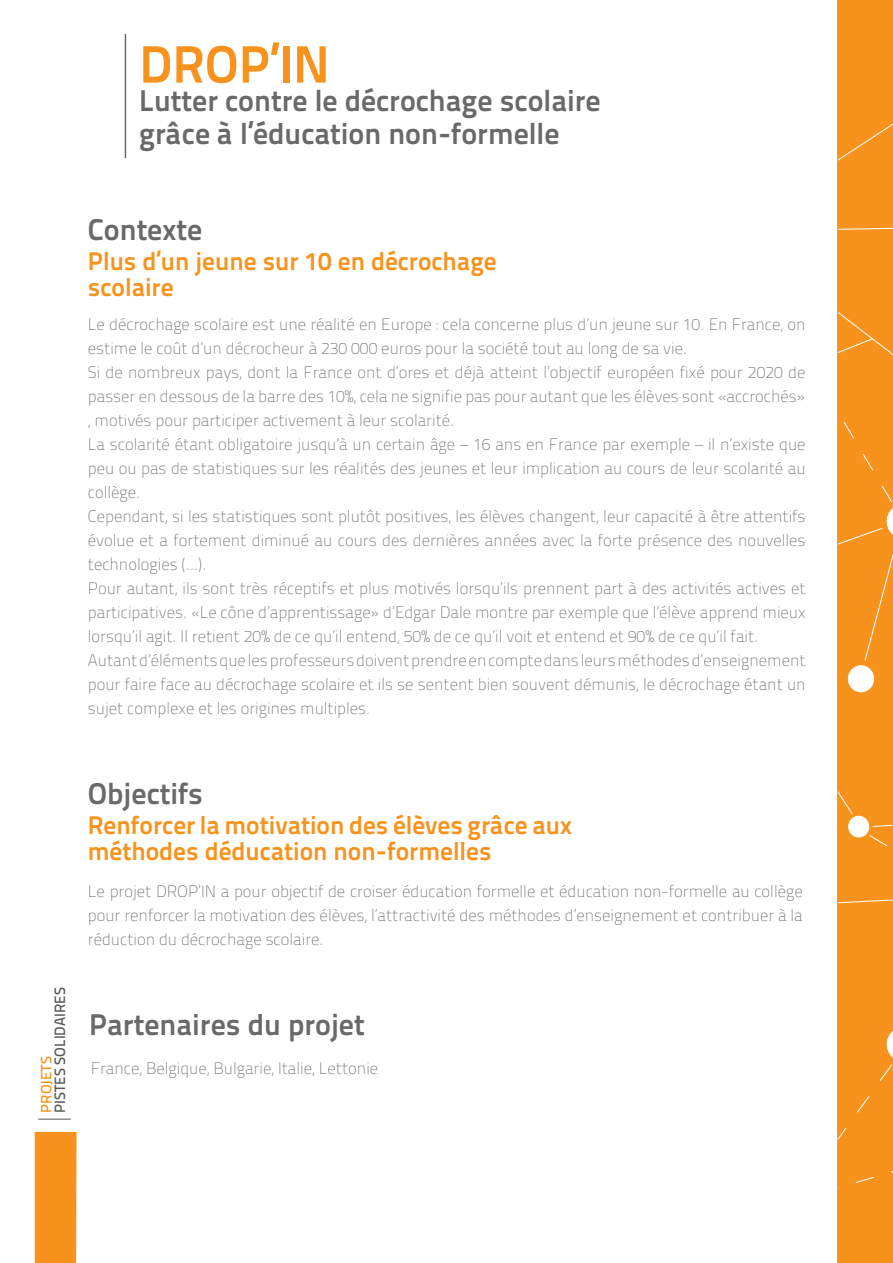
<style>
.page{position:relative;width:893px;height:1263px;background:#fff}
.page>*{position:absolute;margin:0;border:0;box-sizing:border-box;transform-origin:0 0}
.t1{font:700 52.5px "Titillium Text 22 L";color:#f7931d}
.t2{font:700 30px "Titillium Text 22 L";color:#69696c}
.t3{font:700 25.5px/26.1px "Titillium Text 22 L";color:#f7931d}
.t4{font:100 16.5px/24px "Titillium Text 22 L";color:#69696c;text-align:justify}
.t5{font:500 15px "Titillium Text 22 L";color:#57585a}
.t6{font:500 15px "Titillium Text 22 L";color:#f7931d}
</style>
<div class="page">
<div style="left:35px;top:1132px;width:42px;height:131px;background:#f7931d"></div>
<hr style="left:38px;top:1119px;width:33px;height:1px;background:#57585a">
<hr style="left:125px;top:34px;width:1px;height:124px;background:#69696c">
<div style="left:837px;top:0;width:56px;height:1263px;background:#f7931d"></div>
<p class="t1" style="left:139px;top:24px;width:192px">DROP’IN</p>
<p class="t2" style="left:139px;top:77px;width:463px">Lutter contre le décrochage scolaire</p>
<p class="t2" style="left:139px;top:110px;width:422px">grâce à l’éducation non-formelle</p>
<p class="t2" style="left:88px;top:207px;width:116px">Contexte</p>
<p class="t3" style="left:88px;top:246px;width:410px">Plus d’un jeune sur 10 en décrochage</p>
<p class="t3" style="left:88px;top:272px;width:87px">scolaire</p>
<p class="t4" style="left:88px;top:311px;width:719px">Le décrochage scolaire est une réalité en Europe : cela concerne plus d’un jeune sur 10. En France, on estime le coût d’un décrocheur à 230 000 euros pour la société tout au long de sa vie.</p>
<p class="t4" style="left:88px;top:359px;width:719px">Si de nombreux pays, dont la France ont d’ores et déjà atteint l’objectif européen fixé pour 2020 de passer en dessous de la barre des 10%, cela ne signifie pas pour autant que les élèves sont «accrochés» , motivés pour participer activement à leur scolarité.</p>
<p class="t4" style="left:88px;top:431px;width:719px">La scolarité étant obligatoire jusqu’à un certain âge – 16 ans en France par exemple – il n’existe que peu ou pas de statistiques sur les réalités des jeunes et leur implication au cours de leur scolarité au collège.</p>
<p class="t4" style="left:88px;top:503px;width:719px">Cependant, si les statistiques sont plutôt positives, les élèves changent, leur capacité à être attentifs évolue et a fortement diminué au cours des dernières années avec la forte présence des nouvelles technologies (…).</p>
<p class="t4" style="left:88px;top:575px;width:719px">Pour autant, ils sont très réceptifs et plus motivés lorsqu’ils prennent part à des activités actives et participatives. «Le cône d’apprentissage» d’Edgar Dale montre par exemple que l’élève apprend mieux lorsqu’il agit. Il retient 20% de ce qu’il entend, 50% de ce qu’il voit et entend et 90% de ce qu’il fait.</p>
<p class="t4" style="left:88px;top:647px;width:719px">Autant d’éléments que les professeurs doivent prendre en compte dans leurs méthodes d’enseignement pour faire face au décrochage scolaire et ils se sentent bien souvent démunis, le décrochage étant un sujet complexe et les origines multiples.</p>
<p class="t5" style="left:49px;top:1113px;width:127px;rotate:-90deg">PISTES SOLIDAIRES</p>
<p class="t6" style="left:35px;top:1113px;width:58px;rotate:-90deg">PROJETS</p>
<p class="t2" style="left:88px;top:771px;width:117px">Objectifs</p>
<p class="t3" style="left:88px;top:810px;width:486px">Renforcer la motivation des élèves grâce aux méthodes déducation non-formelles</p>
<p class="t4" style="left:88px;top:878px;width:716px">Le projet DROP’IN a pour objectif de croiser éducation formelle et éducation non-formelle au collège pour renforcer la motivation des élèves, l’attractivité des méthodes d’enseignement et contribuer à la réduction du décrochage scolaire.</p>
<p class="t2" style="left:89px;top:1001px;width:277px">Partenaires du projet</p>
<p class="t4" style="left:91px;top:1055px;width:289px">France, Belgique, Bulgarie, Italie, Lettonie</p>
</div>
